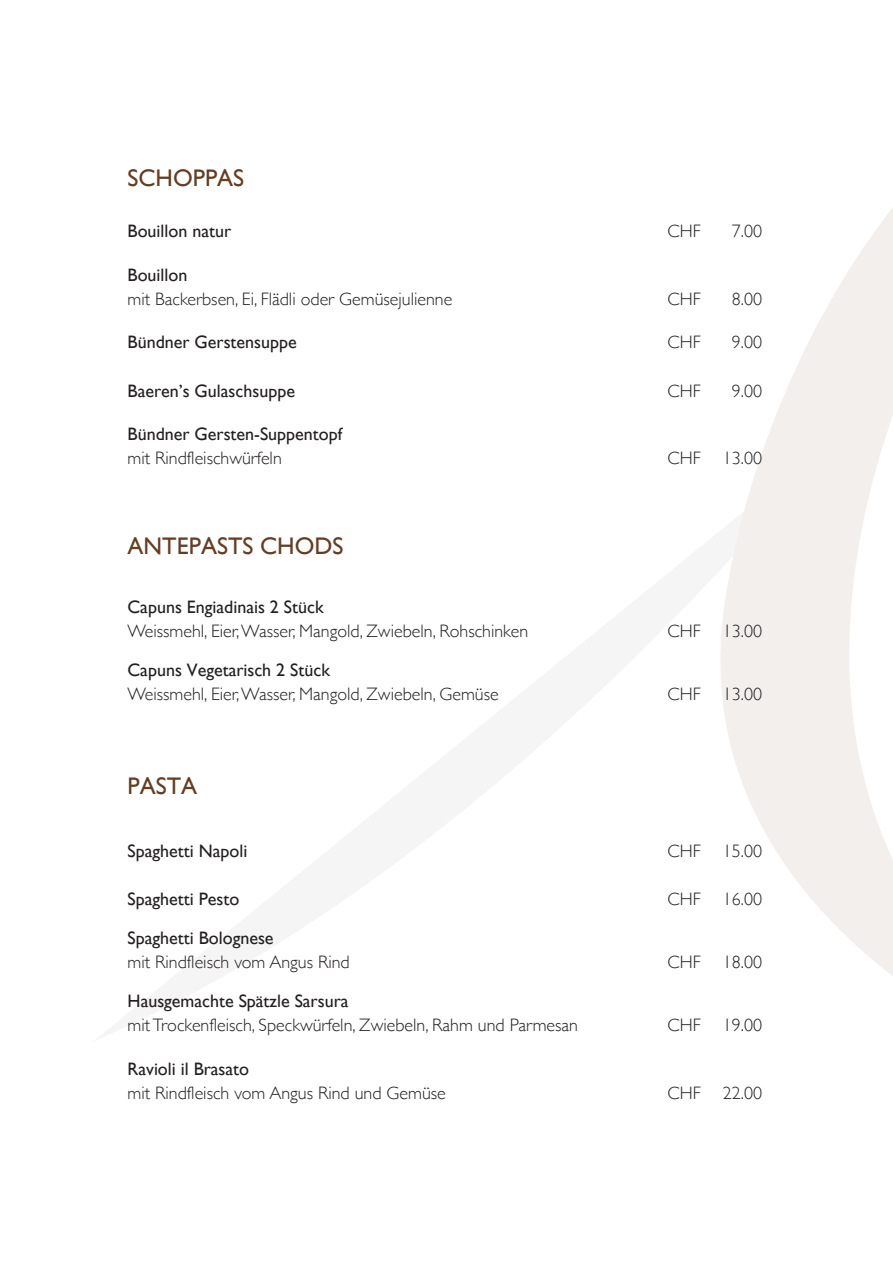
<style>
.page{position:relative;width:893px;height:1263px;background:#fff}
.page>*{position:absolute;margin:0;border:0;box-sizing:border-box;transform-origin:0 0}
.t1{font:24px "Gill Sans";color:#653d23}
.t2{font:300 18px "Gill Sans";color:#231f20}
.t3{font:18px "Gill Sans";color:#231f20}
</style>
<div class="page">
<svg style="left:720px;top:208px;width:173px;height:768px;fill:#f2efed"></svg>
<p class="t1" style="left:128px;top:164px;width:118px">SCHOPPAS</p>
<p class="t3" style="left:128px;top:221px;width:105px">Bouillon natur</p>
<p class="t2" style="left:668px;top:217px;width:35px">CHF</p>
<p class="t2" style="left:732px;top:217px;width:32px">7.00</p>
<p class="t3" style="left:128px;top:264px;width:61px">Bouillon</p>
<p class="t2" style="left:128px;top:285px;width:326px">mit Backerbsen, Ei, Flädli oder Gemüsejulienne</p>
<p class="t2" style="left:668px;top:285px;width:35px">CHF</p>
<p class="t2" style="left:732px;top:285px;width:32px">8.00</p>
<p class="t3" style="left:128px;top:332px;width:171px">Bündner Gerstensuppe</p>
<p class="t2" style="left:668px;top:328px;width:35px">CHF</p>
<p class="t2" style="left:732px;top:328px;width:32px">9.00</p>
<p class="t3" style="left:128px;top:380px;width:169px">Baeren’s Gulaschsuppe</p>
<p class="t2" style="left:668px;top:376px;width:35px">CHF</p>
<p class="t2" style="left:732px;top:376px;width:32px">9.00</p>
<p class="t3" style="left:128px;top:423px;width:216px">Bündner Gersten-Suppentopf</p>
<p class="t2" style="left:128px;top:444px;width:156px">mit Rindfleischwürfeln</p>
<p class="t2" style="left:668px;top:444px;width:96px">CHF 13.00</p>
<p class="t1" style="left:128px;top:532px;width:217px">ANTEPASTS CHODS</p>
<p class="t3" style="left:128px;top:596px;width:198px">Capuns Engiadinais 2 Stück</p>
<p class="t2" style="left:128px;top:616px;width:402px">Weissmehl, Eier, Wasser, Mangold, Zwiebeln, Rohschinken</p>
<p class="t2" style="left:668px;top:616px;width:96px">CHF 13.00</p>
<p class="t3" style="left:128px;top:659px;width:204px">Capuns Vegetarisch 2 Stück</p>
<p class="t2" style="left:128px;top:679px;width:373px">Weissmehl, Eier, Wasser, Mangold, Zwiebeln, Gemüse</p>
<p class="t2" style="left:668px;top:679px;width:96px">CHF 13.00</p>
<p class="t1" style="left:128px;top:772px;width:71px">PASTA</p>
<p class="t3" style="left:128px;top:840px;width:121px">Spaghetti Napoli</p>
<p class="t2" style="left:668px;top:837px;width:96px">CHF 15.00</p>
<p class="t3" style="left:128px;top:888px;width:113px">Spaghetti Pesto</p>
<p class="t2" style="left:668px;top:885px;width:96px">CHF 16.00</p>
<p class="t3" style="left:128px;top:927px;width:147px">Spaghetti Bolognese</p>
<p class="t2" style="left:128px;top:948px;width:224px">mit Rindfleisch vom Angus Rind</p>
<p class="t2" style="left:668px;top:948px;width:96px">CHF 18.00</p>
<p class="t3" style="left:128px;top:990px;width:222px">Hausgemachte Spätzle Sarsura</p>
<p class="t2" style="left:128px;top:1011px;width:452px">mit Trockenfleisch, Speckwürfeln, Zwiebeln, Rahm und Parmesan</p>
<p class="t2" style="left:668px;top:1011px;width:96px">CHF 19.00</p>
<p class="t3" style="left:128px;top:1058px;width:123px">Ravioli il Brasato</p>
<p class="t2" style="left:128px;top:1078px;width:320px">mit Rindfleisch vom Angus Rind und Gemüse</p>
<p class="t2" style="left:668px;top:1078px;width:96px">CHF 22.00</p>
</div>
